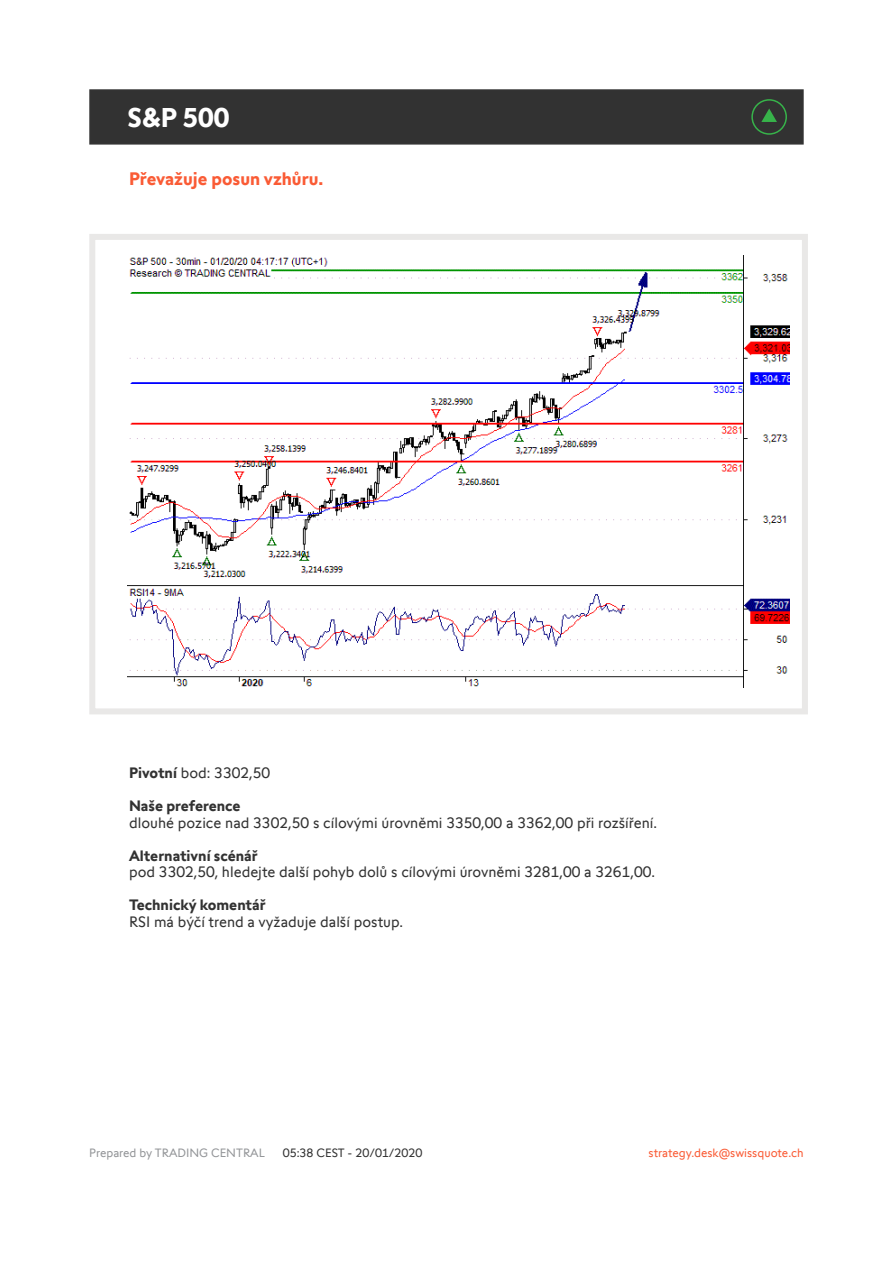
<style>
.page{position:relative;width:893px;height:1263px;background:#fff}
.page>*{position:absolute;margin:0;border:0;box-sizing:border-box;transform-origin:0 0}
.t1{font:700 27px "Swissquote CT";color:#fff}
.t2{font:700 18px "Swissquote CT";color:#fa5b35}
.t3{font:15px "Swissquote CT";color:#323232}
.t4{font:700 15px "Swissquote CT";color:#323232}
.t5{font:12px "Swissquote CT";color:#fa5b35}
.t6{font:12px "Swissquote CT";color:#939598}
.t7{font:12px "Swissquote CT";color:#323232}
.s1{font-weight:700}
</style>
<div class="page">
<div style="left:89px;top:234px;width:719px;height:480px;border:6px solid #e9e8e7"></div>
<div style="left:89px;top:89px;width:715px;height:56px;background:#323232;border:2px solid #323232"></div>
<img style="left:128px;top:255px;width:661px;height:432px">
<svg style="left:751px;top:99px;width:36px;height:36px"></svg>
<h1 class="t1" style="left:128px;top:101px;width:103px">S&amp;P 500</h1>
<p class="t2" style="left:129px;top:168px;width:196px">Převažuje posun vzhůru.</p>
<p class="t3" style="left:129px;top:764px;width:143px"><span class="s1">Pivotní</span> bod: 3302,50</p>
<p class="t4" style="left:129px;top:797px;width:113px">Naše preference</p>
<p class="t3" style="left:129px;top:814px;width:530px">dlouhé pozice nad 3302,50 s cílovými úrovněmi 3350,00 a 3362,00 při rozšíření.</p>
<p class="t4" style="left:129px;top:846px;width:130px">Alternativní scénář</p>
<p class="t3" style="left:129px;top:863px;width:528px">pod 3302,50, hledejte další pohyb dolů s cílovými úrovněmi 3281,00 a 3261,00.</p>
<p class="t4" style="left:129px;top:896px;width:138px">Technický komentář</p>
<p class="t3" style="left:129px;top:913px;width:276px">RSI má býčí trend a vyžaduje další postup.</p>
<p class="t6" style="left:89px;top:1145px;width:177px">Prepared by TRADING CENTRAL</p>
<p class="t7" style="left:283px;top:1145px;width:141px">05:38 CEST - 20/01/2020</p>
<p class="t5" style="left:649px;top:1145px;width:157px">strategy.desk@swissquote.ch</p>
</div>
